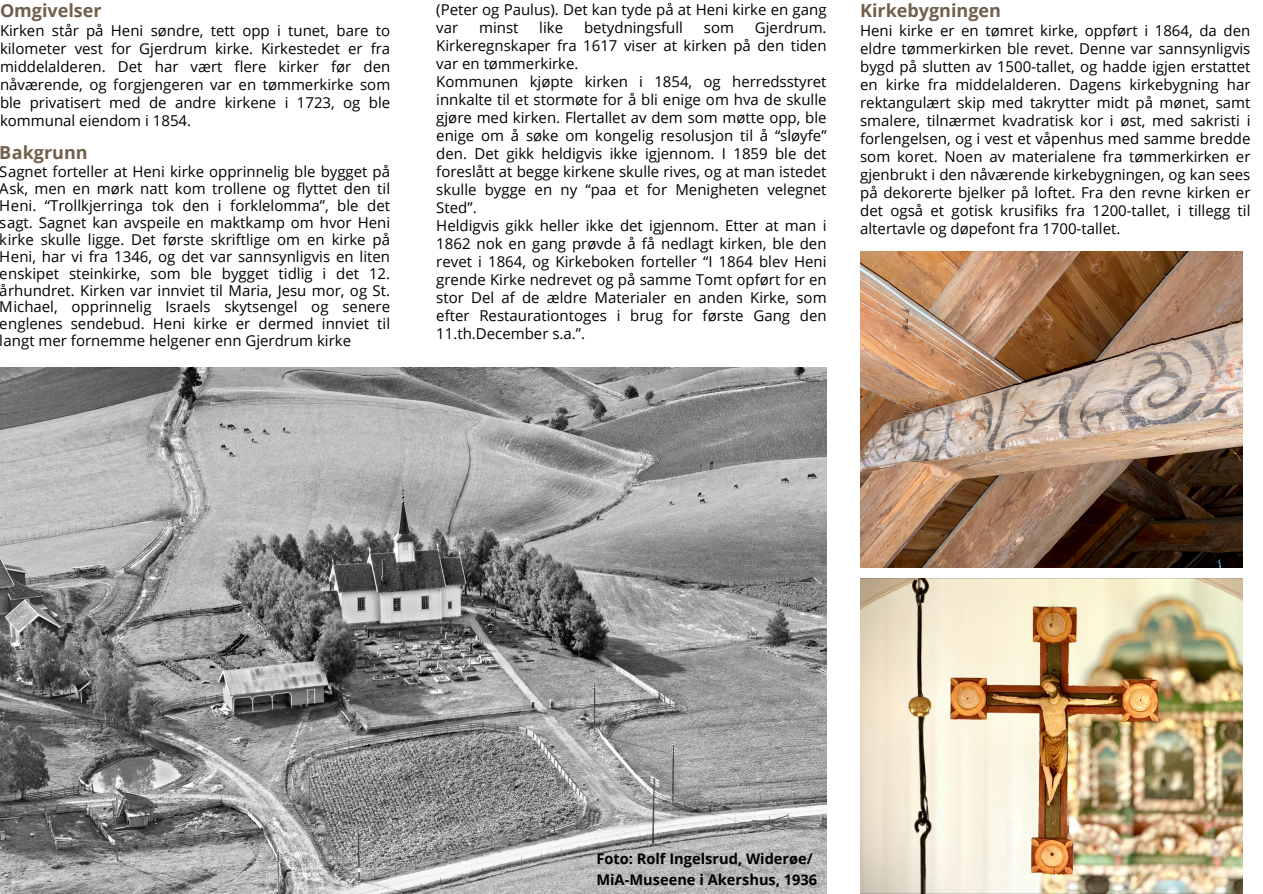
<style>
.page{position:relative;width:1263px;height:894px;background:#fff}
.page>*{position:absolute;margin:0;border:0;box-sizing:border-box;transform-origin:0 0}
.t1{font:700 18px "Open Sans";color:#715f4b}
.t2{font:15px/18px "Open Sans";color:#000;text-align:justify}
.t3{font:700 14.7px/20.2px "Open Sans";color:#000}
</style>
<div class="page">
<img style="left:860px;top:252px;width:383px;height:315px">
<img style="left:860px;top:578px;width:383px;height:315px">
<img style="left:0;top:368px;width:827px;height:525px">
<p class="t1" style="left:0;top:-2px;width:103px">Omgivelser</p>
<p class="t2" style="left:0;top:21px;width:392px">Kirken står på Heni søndre, tett opp i tunet, bare to kilometer vest for Gjerdrum kirke. Kirkestedet er fra middelalderen. Det har vært flere kirker før den nåværende, og forgjengeren var en tømmerkirke som ble privatisert med de andre kirkene i 1723, og ble kommunal eiendom i 1854.</p>
<p class="t1" style="left:0;top:140px;width:89px">Bakgrunn</p>
<p class="t2" style="left:0;top:163px;width:392px;line-height:16.8px">Sagnet forteller at Heni kirke opprinnelig ble bygget på Ask, men en mørk natt kom trollene og flyttet den til Heni. “Trollkjerringa tok den i forklelomma”, ble det sagt. Sagnet kan avspeile en maktkamp om hvor Heni kirke skulle ligge. Det første skriftlige om en kirke på Heni, har vi fra 1346, og det var sannsynligvis en liten enskipet steinkirke, som ble bygget tidlig i det 12. århundret. Kirken var innviet til Maria, Jesu mor, og St.<br>Michael, opprinnelig Israels skytsengel og senere englenes sendebud. Heni kirke er dermed innviet til langt mer fornemme helgener enn Gjerdrum kirke</p>
<h1 class="t2" style="left:436px;top:0;width:392px">(Peter og Paulus). Det kan tyde på at Heni kirke en gang var</h1>
<h1 class="t2" style="left:479px;top:18px;width:41px">minst</h1>
<h1 class="t2" style="left:539px;top:18px;width:25px">like</h1>
<h1 class="t2" style="left:584px;top:18px;width:101px">betydningsfull</h1>
<h1 class="t2" style="left:704px;top:18px;width:32px">som</h1>
<h1 class="t2" style="left:436px;top:18px;width:392px;text-indent:319px">Gjerdrum.<br>Kirkeregnskaper fra 1617 viser at kirken på den tiden var en tømmerkirke.</h1>
<p class="t2" style="left:436px;top:72px;width:392px">Kommunen kjøpte kirken i 1854, og herredsstyret innkalte til et stormøte for å bli enige om hva de skulle gjøre med kirken. Flertallet av dem som møtte opp, ble enige om å søke om kongelig resolusjon til å “sløyfe” den. Det gikk heldigvis ikke igjennom. I 1859 ble det foreslått at begge kirkene skulle rives, og at man istedet skulle bygge en ny “paa et for Menigheten velegnet Sted”.</p>
<p class="t2" style="left:436px;top:216px;width:392px">Heldigvis gikk heller ikke det igjennom. Etter at man i 1862 nok en gang prøvde å få nedlagt kirken, ble den revet i 1864, og Kirkeboken forteller “I 1864 blev Heni grende Kirke nedrevet og på samme Tomt opført for en stor Del af de ældre Materialer en anden Kirke, som efter Restaurationtoges i brug for første Gang den 11.th.December s.a.”.</p>
<p class="t1" style="left:860px;top:-2px;width:142px">Kirkebygningen</p>
<p class="t2" style="left:860px;top:21px;width:392px">Heni kirke er en tømret kirke, oppført i 1864, da den eldre tømmerkirken ble revet. Denne var sannsynligvis bygd på slutten av 1500-tallet, og hadde igjen erstattet en kirke fra middelalderen. Dagens kirkebygning har rektangulært skip med takrytter midt på mønet, samt smalere, tilnærmet kvadratisk kor i øst, med sakristi i forlengelsen, og i vest et våpenhus med samme bredde som koret. Noen av materialene fra tømmerkirken er gjenbrukt i den nåværende kirkebygningen, og kan sees på dekorerte bjelker på loftet. Fra den revne kirken er det også et gotisk krusifiks fra 1200-tallet, i tillegg til altertavle og døpefont fra 1700-tallet.</p>
<p class="t3" style="left:596px;top:848px;width:222px">Foto: Rolf Ingelsrud, Widerøe/<br>MiA-Museene i Akershus, 1936</p>
</div>
